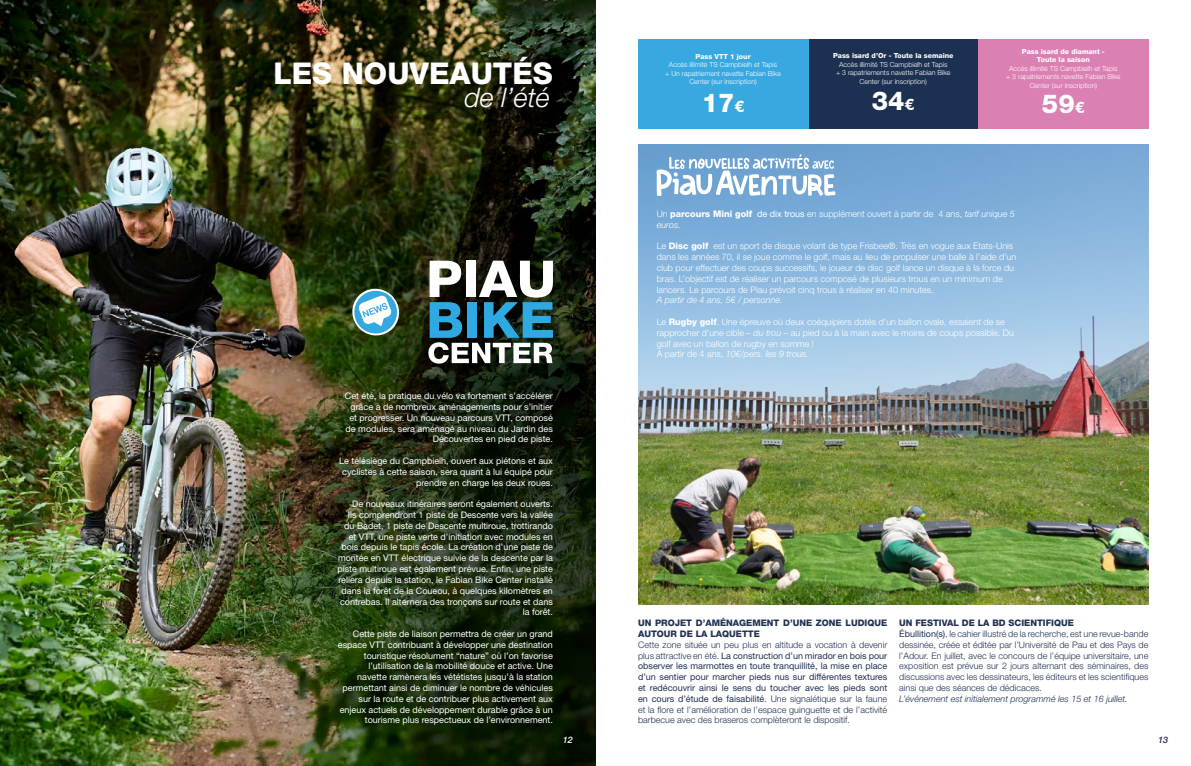
<style>
.page{position:relative;width:1191px;height:766px;background:#fff}
.page>*{position:absolute;margin:0;border:0;box-sizing:border-box;transform-origin:0 0}
.t1{font:800 30px "Helvetica Neue LT Std";color:#fff}
.t2{font:italic 300 27px "Helvetica Neue LT Std";color:#fff}
.t3{font:800 26px "Helvetica Neue LT Std";color:#fff}
.t4{font:9px/10.8px "Helvetica Neue LT Std";color:#fff;text-align:right}
.t5{font:300 9px/10.8px "Helvetica Neue LT Std";color:#fff}
.t6{font:9px/10.8px "Helvetica Neue LT Std";color:#1f3051;text-align:justify}
.t7{font:300 9px/10.8px "Helvetica Neue LT Std";color:#1f3051}
.t8{font:800 9px/10.8px "Helvetica Neue LT Std";color:#1f3051}
.t9{font:italic 300 9px "Helvetica Neue LT Std";color:#1f3051}
.t10{font:italic 300 9px "Helvetica Neue LT Std";color:#fff}
.t11{font:italic 500 9px "Helvetica Neue";color:#fff}
.t12{font:italic 500 9px "Helvetica Neue";color:#1f3051}
.t13{font:300 7px/8.4px "Helvetica Neue LT Std";color:#fff;text-align:center}
.t14{font:800 7px/8.4px "Helvetica Neue LT Std";color:#fff;text-align:center}
.s1{font-size:16px}
.s2{font-weight:800}
.s3{font-weight:400}
.s4{font-style:italic}
.s5{font-weight:300}
</style>
<div class="page">
<img style="left:0;top:0;width:595px;height:765px">
<svg style="left:350px;top:286px;width:52px;height:52px"></svg>
<div style="left:808px;top:39px;width:170px;height:89px;background:#1c3051"></div>
<div style="left:978px;top:39px;width:170px;height:89px;background:#da80b3"></div>
<div style="left:638px;top:39px;width:170px;height:89px;background:#38a8e0"></div>
<img style="left:638px;top:144px;width:510px;height:460px">
<svg style="left:656px;top:154px;width:179px;height:42px"></svg>
<svg style="left:428px;top:260px;width:125px;height:103px"></svg>
<h1 class="t1" style="left:273px;top:55px;width:281px">LES NOUVEAUTÉS</h1>
<h2 class="t2" style="left:464px;top:81px;width:87px">de l’été</h2>
<p class="t14" style="left:695px;top:52px;width:57px">Pass VTT 1 jour</p>
<p class="t13" style="left:665px;top:60px;width:117px">Accès illimité TS Campbielh et Tapis<br>+ Un rapatriement navette Fabian Bike<br>Center (sur inscription)</p>
<h3 class="t3" style="left:701px;top:87px;width:44px">17<span class="s1">€</span></h3>
<p class="t14" style="left:833px;top:52px;width:122px">Pass isard d’Or - Toute la semaine</p>
<p class="t13" style="left:836px;top:60px;width:116px">Accès illimité TS Campbielh et Tapis<br>+ 3 rapatriements navette Fabian Bike<br>Center (sur inscription)</p>
<h3 class="t3" style="left:871px;top:85px;width:44px">34<span class="s1">€</span></h3>
<p class="t14" style="left:1022px;top:47px;width:84px">Pass isard de diamant -<br>Toute la saison</p>
<p class="t13" style="left:1006px;top:64px;width:116px">Accès illimité TS Campbielh et Tapis<br>+ 3 rapatriements navette Fabian Bike<br>Center (sur inscription)</p>
<h3 class="t3" style="left:1042px;top:88px;width:44px">59<span class="s1">€</span></h3>
<p class="t5" style="left:656px;top:208px;width:360px">Un <span class="s2">parcours Mini golf</span> <span class="s3">de dix trous</span> en supplément ouvert à partir de 4 ans, <span class="s4">tarif unique 5 euros.</span></p>
<p class="t5" style="left:656px;top:240px;width:361px">Le <span class="s2">Disc golf</span> est un sport de disque volant de type Frisbee®. Très en vogue aux Etats-Unis dans les années 70, il se joue comme le golf, mais au lieu de propulser une balle à l’aide d’un club pour effectuer des coups successifs, le joueur de disc golf lance un disque à la force du bras. L’objectif est de réaliser un parcours composé de plusieurs trous en un minimum de lancers. Le parcours de Piau prévoit cinq trous à réaliser en 40 minutes.</p>
<p class="t10" style="left:656px;top:295px;width:128px">A partir de 4 ans, 5€ / personne.</p>
<p class="t5" style="left:656px;top:316px;width:359px">Le <span class="s2">Rugby golf</span>. Une épreuve où deux coéquipiers dotés d’un ballon ovale, essaient de se rapprocher d’une cible <span class="s4">– du trou –</span> au pied ou à la main avec le moins de coups possible. Du golf avec un ballon de rugby en somme !<br>A partir de 4 ans, <span class="s4">10€/pers. les 9 trous.</span></p>
<p class="t4" style="left:345px;top:390px;width:210px">Cet été, la pratique du vélo va fortement s’accélérer grâce à de nombreux aménagements pour s’initier et progresser. Un nouveau parcours VTT, composé de modules, sera aménagé au niveau du Jardin des Découvertes en pied de piste.</p>
<p class="t4" style="left:339px;top:455px;width:215px">Le télésiège du Campbielh, ouvert aux piétons et aux cyclistes à cette saison, sera quant à lui équipé pour prendre en charge les deux roues.</p>
<p class="t4" style="left:337px;top:498px;width:217px">De nouveaux itinéraires seront également ouverts.<br>Ils comprendront 1 piste de Descente vers la vallée du Badet, 1 piste de Descente multiroue, trottirando et VTT, une piste verte d’initiation avec modules en bois depuis le tapis école. La création d’une piste de montée en VTT électrique suivie de la descente par la piste multiroue est également prévue. Enfin, une piste reliera depuis la station, le Fabian Bike Center installé dans la forêt de la Coueou, à quelques kilomètres en contrebas. Il alternera des tronçons sur route et dans la forêt.</p>
<p class="t4" style="left:338px;top:628px;width:217px">Cette piste de liaison permettra de créer un grand espace VTT contribuant à développer une destination touristique résolument “nature” où l’on favorise l’utilisation de la mobilité douce et active. Une navette ramènera les vététistes jusqu’à la station permettant ainsi de diminuer le nombre de véhicules sur la route et de contribuer plus activement aux enjeux actuels de développement durable grâce à un tourisme plus respectueux de l’environnement.</p>
<p class="t8" style="left:638px;top:617px;width:251px">UN PROJET D’AMÉNAGEMENT D’UNE ZONE LUDIQUE<br>AUTOUR DE LA LAQUETTE</p>
<p class="t6" style="left:638px;top:639px;width:251px"><span class="s5">Cette zone située un peu plus en altitude a vocation à devenir plus attractive en été.</span> La construction d’un mirador en bois pour observer les marmottes en toute tranquillité, la mise en place d’un sentier pour marcher pieds nus sur différentes textures et redécouvrir ainsi le sens du toucher avec les pieds sont en cours d’étude de faisabilité<span class="s5">. Une signalétique sur la faune et la flore et l’amélioration de l’espace guinguette et de l’activité barbecue avec des braseros complèteront le dispositif.</span></p>
<p class="t7" style="left:899px;top:617px;width:251px"><span class="s2">UN FESTIVAL DE LA BD SCIENTIFIQUE<br></span><span class="s3">Ébullition(s)</span>, le cahier illustré de la recherche, est une revue-bande dessinée, créée et éditée par l’Université de Pau et des Pays de l’Adour. En juillet, avec le concours de l’équipe universitaire, une exposition est prévue sur 2 jours alternant des séminaires, des discussions avec les dessinateurs, les éditeurs et les scientifiques ainsi que des séances de dédicaces.</p>
<p class="t9" style="left:899px;top:693px;width:230px">L’événement est initialement programmé les 15 et 16 juillet.</p>
<p class="t11" style="left:563px;top:732px;width:12px">12</p>
<p class="t12" style="left:1158px;top:732px;width:12px">13</p>
</div>
